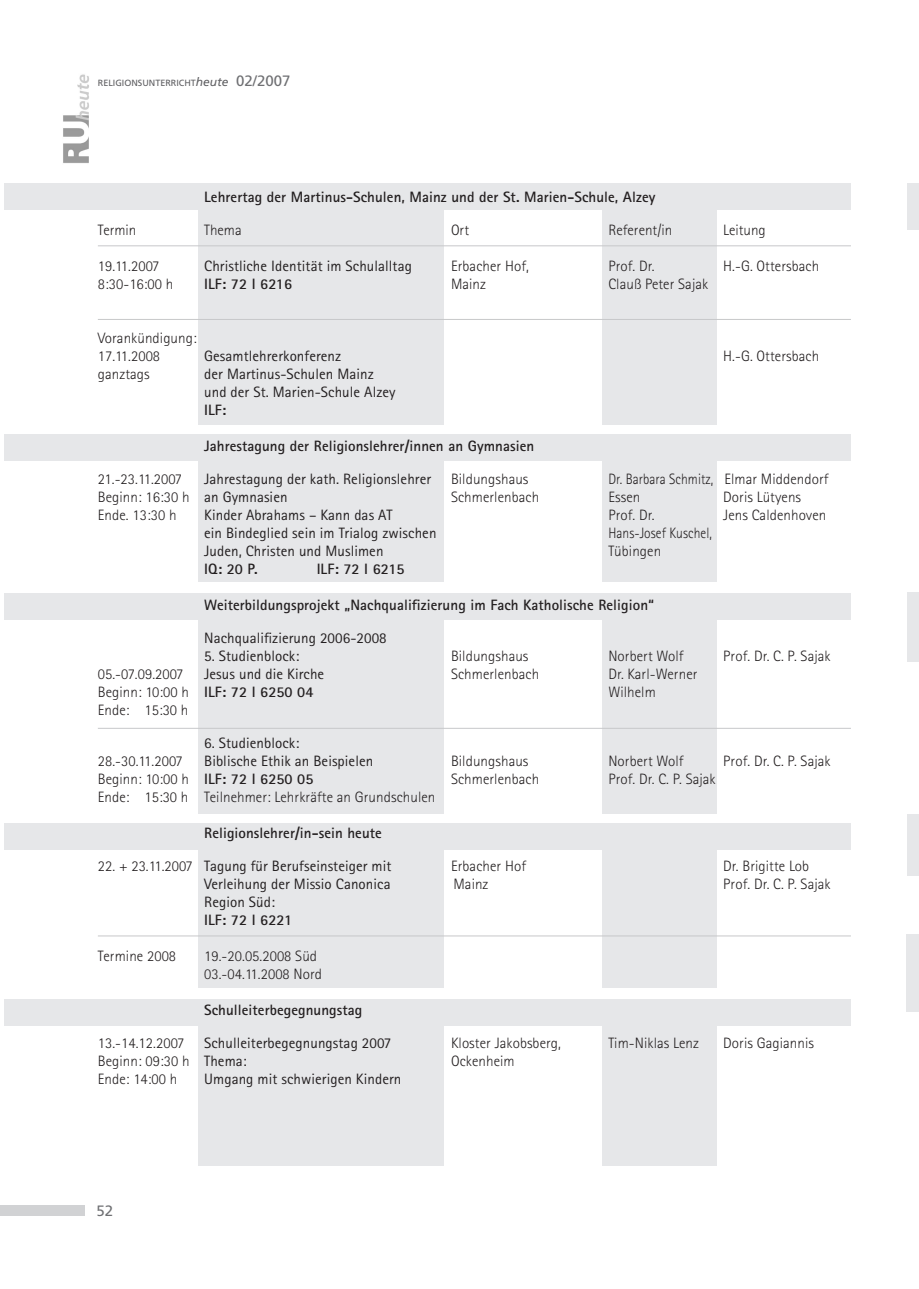
<style>
.page{position:relative;width:919px;height:1289px;background:#fff}
.page>*{position:absolute;margin:0;border:0;box-sizing:border-box;transform-origin:0 0}
.t1{font:300 15px/18px "Rotis Sans Serif";letter-spacing:.005em;color:#231f20}
.t2{font:15px/18px "Rotis Sans Serif";letter-spacing:.005em;color:#231f20}
.t3{font:700 15px "Rotis Sans Serif";letter-spacing:.005em;color:#231f20}
.t4{font:300 15px "Rotis Sans Serif";letter-spacing:.005em;color:#231f20;scale:.9 1}
.t5{font:300 15px "Rotis Sans Serif";letter-spacing:-.015em;color:#231f20}
.t6{font:15px "Frutiger";color:#6f7073}
.t7{font:9px "Frutiger";color:#5f5f62}
.s1{font-style:italic;font-size:12px}
.s2{font-size:15px;color:#6f7073}
.s3{font-weight:400}
.s4{font-weight:700}
.s5{font-weight:300}
</style>
<div class="page">
<div style="left:0;top:1205px;width:85px;height:10px;background:#d1d2d4"></div>
<img style="left:63px;top:74px;width:26px;height:89px">
<div style="left:906px;top:934px;width:12px;height:78px;background:#e6e7e9"></div>
<div style="left:907px;top:814px;width:11px;height:61px;background:#e6e7e9"></div>
<div style="left:907px;top:592px;width:11px;height:70px;background:#e6e7e9"></div>
<div style="left:907px;top:183px;width:11px;height:47px;background:#e6e7e9"></div>
<div style="left:602px;top:1016px;width:114px;height:149px;background:#e6e7e9"></div>
<div style="left:199px;top:1018px;width:245px;height:147px;background:#e6e7e9"></div>
<div style="left:4px;top:999px;width:846px;height:26px;background:#e6e7e9"></div>
<div style="left:602px;top:834px;width:114px;height:153px;background:#e6e7e9"></div>
<div style="left:199px;top:846px;width:245px;height:141px;background:#e6e7e9"></div>
<div style="left:4px;top:823px;width:846px;height:26px;background:#e6e7e9"></div>
<div style="left:602px;top:619px;width:114px;height:194px;background:#e6e7e9"></div>
<div style="left:199px;top:615px;width:245px;height:198px;background:#e6e7e9"></div>
<div style="left:4px;top:593px;width:846px;height:27px;background:#e6e7e9"></div>
<div style="left:602px;top:460px;width:114px;height:121px;background:#e6e7e9"></div>
<div style="left:199px;top:456px;width:245px;height:125px;background:#e6e7e9"></div>
<div style="left:4px;top:435px;width:846px;height:26px;background:#e6e7e9"></div>
<div style="left:602px;top:208px;width:114px;height:216px;background:#e6e7e9"></div>
<div style="left:199px;top:205px;width:245px;height:219px;background:#e6e7e9"></div>
<div style="left:4px;top:183px;width:846px;height:26px;background:#e6e7e9"></div>
<hr style="left:98px;top:245px;width:752px;height:1px;background:#c7c8ca">
<hr style="left:98px;top:319px;width:752px;height:1px;background:#c7c8ca">
<hr style="left:98px;top:728px;width:752px;height:1px;background:#c7c8ca">
<hr style="left:98px;top:935px;width:752px;height:1px;background:#c7c8ca">
<p class="t7" style="left:98px;top:78px;width:194px">RELIGIONSUNTERRICHT<span class="s1">heute</span> <span class="s2">02/2007</span></p>
<p class="t3" style="left:204px;top:187px;width:452px">Lehrertag der Martinus-Schulen, Mainz und der St. Marien-Schule, Alzey</p>
<p class="t1" style="left:98px;top:221px;width:40px">Termin</p>
<p class="t1" style="left:204px;top:221px;width:39px">Thema</p>
<p class="t1" style="left:451px;top:221px;width:20px">Ort</p>
<p class="t1" style="left:608px;top:221px;width:65px">Referent/in</p>
<p class="t1" style="left:723px;top:221px;width:44px">Leitung</p>
<p class="t1" style="left:98px;top:257px;width:63px">19.11.2007</p>
<p class="t2" style="left:204px;top:257px;width:209px">Christliche Identität im Schulalltag</p>
<p class="t1" style="left:451px;top:257px;width:79px">Erbacher Hof,</p>
<p class="t1" style="left:608px;top:257px;width:48px">Prof. Dr.</p>
<p class="t1" style="left:723px;top:257px;width:97px">H.-G. Ottersbach</p>
<p class="t1" style="left:98px;top:275px;width:77px">8:30-16:00 h</p>
<p class="t3" style="left:204px;top:274px;width:89px">ILF: 72 I 6216</p>
<p class="t1" style="left:451px;top:275px;width:37px">Mainz</p>
<p class="t1" style="left:608px;top:275px;width:101px">Clauß Peter Sajak</p>
<p class="t1" style="left:98px;top:329px;width:100px">Vorankündigung:<br>17.11.2008</p>
<p class="t2" style="left:204px;top:347px;width:139px">Gesamtlehrerkonferenz</p>
<p class="t1" style="left:723px;top:347px;width:97px">H.-G. Ottersbach</p>
<p class="t1" style="left:98px;top:365px;width:53px">ganztags</p>
<p class="t2" style="left:204px;top:365px;width:193px">der Martinus-Schulen Mainz und der St. Marien-Schule Alzey</p>
<p class="t3" style="left:204px;top:400px;width:24px">ILF:</p>
<p class="t3" style="left:204px;top:436px;width:331px">Jahrestagung der Religionslehrer/innen an Gymnasien</p>
<p class="t5" style="left:98px;top:470px;width:86px">21.-23.11.2007</p>
<p class="t2" style="left:204px;top:470px;width:228px">Jahrestagung der kath. Religionslehrer</p>
<p class="t1" style="left:451px;top:470px;width:79px">Bildungshaus</p>
<p class="t4" style="left:608px;top:470px;width:246px">Dr. Barbara Schmitz, Elmar Middendorf</p>
<p class="t1" style="left:98px;top:488px;width:191px">Beginn: 16:30 h <span class="s3">an Gymnasien</span></p>
<p class="t1" style="left:451px;top:488px;width:90px">Schmerlenbach</p>
<p class="t1" style="left:608px;top:488px;width:33px">Essen</p>
<p class="t1" style="left:723px;top:488px;width:79px">Doris Lütyens</p>
<p class="t1" style="left:98px;top:506px;width:80px">Ende. 13:30 h</p>
<p class="t2" style="left:204px;top:506px;width:190px">Kinder Abrahams – Kann das AT</p>
<p class="t1" style="left:608px;top:506px;width:48px">Prof. Dr.</p>
<p class="t1" style="left:723px;top:506px;width:105px">Jens Caldenhoven</p>
<p class="t2" style="left:204px;top:524px;width:234px">ein Bindeglied sein im Trialog zwischen</p>
<p class="t4" style="left:608px;top:524px;width:116px">Hans-Josef Kuschel,</p>
<p class="t2" style="left:204px;top:542px;width:181px">Juden, Christen und Muslimen</p>
<p class="t1" style="left:608px;top:542px;width:54px">Tübingen</p>
<p class="t3" style="left:204px;top:559px;width:55px">IQ: 20 P.</p>
<p class="t3" style="left:316px;top:559px;width:89px">ILF: 72 I 6215</p>
<p class="t3" style="left:204px;top:595px;width:451px">Weiterbildungsprojekt „Nachqualifizierung im Fach Katholische Religion“</p>
<p class="t2" style="left:204px;top:629px;width:184px">Nachqualifizierung 2006-2008</p>
<p class="t2" style="left:204px;top:647px;width:96px">5. Studienblock:</p>
<p class="t1" style="left:451px;top:647px;width:79px">Bildungshaus</p>
<p class="t1" style="left:608px;top:647px;width:77px">Norbert Wolf</p>
<p class="t1" style="left:723px;top:647px;width:109px">Prof. Dr. C. P. Sajak</p>
<p class="t1" style="left:98px;top:665px;width:87px">05.-07.09.2007</p>
<p class="t2" style="left:204px;top:665px;width:122px">Jesus und die Kirche</p>
<p class="t1" style="left:451px;top:665px;width:90px">Schmerlenbach</p>
<p class="t1" style="left:608px;top:665px;width:91px">Dr. Karl-Werner</p>
<p class="t1" style="left:98px;top:683px;width:217px">Beginn: 10:00 h <span class="s4">ILF: 72 I 6250 04</span></p>
<p class="t1" style="left:608px;top:683px;width:49px">Wilhelm</p>
<p class="t1" style="left:98px;top:701px;width:92px">Ende: 15:30 h</p>
<p class="t2" style="left:204px;top:734px;width:96px">6. Studienblock:</p>
<p class="t1" style="left:98px;top:752px;width:86px">28.-30.11.2007</p>
<p class="t2" style="left:204px;top:752px;width:171px">Biblische Ethik an Beispielen</p>
<p class="t1" style="left:451px;top:752px;width:79px">Bildungshaus</p>
<p class="t1" style="left:608px;top:752px;width:77px">Norbert Wolf</p>
<p class="t1" style="left:723px;top:752px;width:109px">Prof. Dr. C. P. Sajak</p>
<p class="t1" style="left:98px;top:770px;width:217px">Beginn: 10:00 h <span class="s4">ILF: 72 I 6250 05</span></p>
<p class="t1" style="left:451px;top:770px;width:90px">Schmerlenbach</p>
<p class="t1" style="left:608px;top:770px;width:109px">Prof. Dr. C. P. Sajak</p>
<p class="t1" style="left:98px;top:788px;width:339px">Ende: 15:30 h Teilnehmer: Lehrkräfte an Grundschulen</p>
<p class="t3" style="left:204px;top:823px;width:179px">Religionslehrer/in-sein heute</p>
<p class="t2" style="left:98px;top:857px;width:295px"><span class="s5">22. + 23.11.2007</span> Tagung für Berufseinsteiger mit</p>
<p class="t1" style="left:451px;top:857px;width:76px">Erbacher Hof</p>
<p class="t1" style="left:723px;top:857px;width:87px">Dr. Brigitte Lob</p>
<p class="t2" style="left:204px;top:875px;width:188px">Verleihung der Missio Canonica</p>
<p class="t1" style="left:453px;top:875px;width:37px">Mainz</p>
<p class="t1" style="left:723px;top:875px;width:109px">Prof. Dr. C. P. Sajak</p>
<p class="t2" style="left:204px;top:893px;width:72px">Region Süd:</p>
<p class="t3" style="left:204px;top:910px;width:89px">ILF: 72 I 6221</p>
<p class="t1" style="left:98px;top:947px;width:80px">Termine 2008</p>
<p class="t1" style="left:204px;top:947px;width:119px">19.-20.05.2008 Süd<br>03.-04.11.2008 Nord</p>
<p class="t3" style="left:204px;top:1000px;width:160px">Schulleiterbegegnungstag</p>
<p class="t1" style="left:98px;top:1034px;width:88px">13.-14.12.2007</p>
<p class="t2" style="left:204px;top:1034px;width:189px">Schulleiterbegegnungstag 2007</p>
<p class="t1" style="left:451px;top:1034px;width:111px">Kloster Jakobsberg,</p>
<p class="t1" style="left:608px;top:1034px;width:92px">Tim-Niklas Lenz</p>
<p class="t1" style="left:723px;top:1034px;width:92px">Doris Gagiannis</p>
<p class="t1" style="left:98px;top:1052px;width:150px">Beginn: 09:30 h <span class="s3">Thema:</span></p>
<p class="t1" style="left:451px;top:1052px;width:65px">Ockenheim</p>
<p class="t1" style="left:98px;top:1070px;width:81px">Ende: 14:00 h</p>
<p class="t2" style="left:204px;top:1070px;width:199px">Umgang mit schwierigen Kindern</p>
<p class="t6" style="left:96px;top:1201px;width:18px">52</p>
</div>
